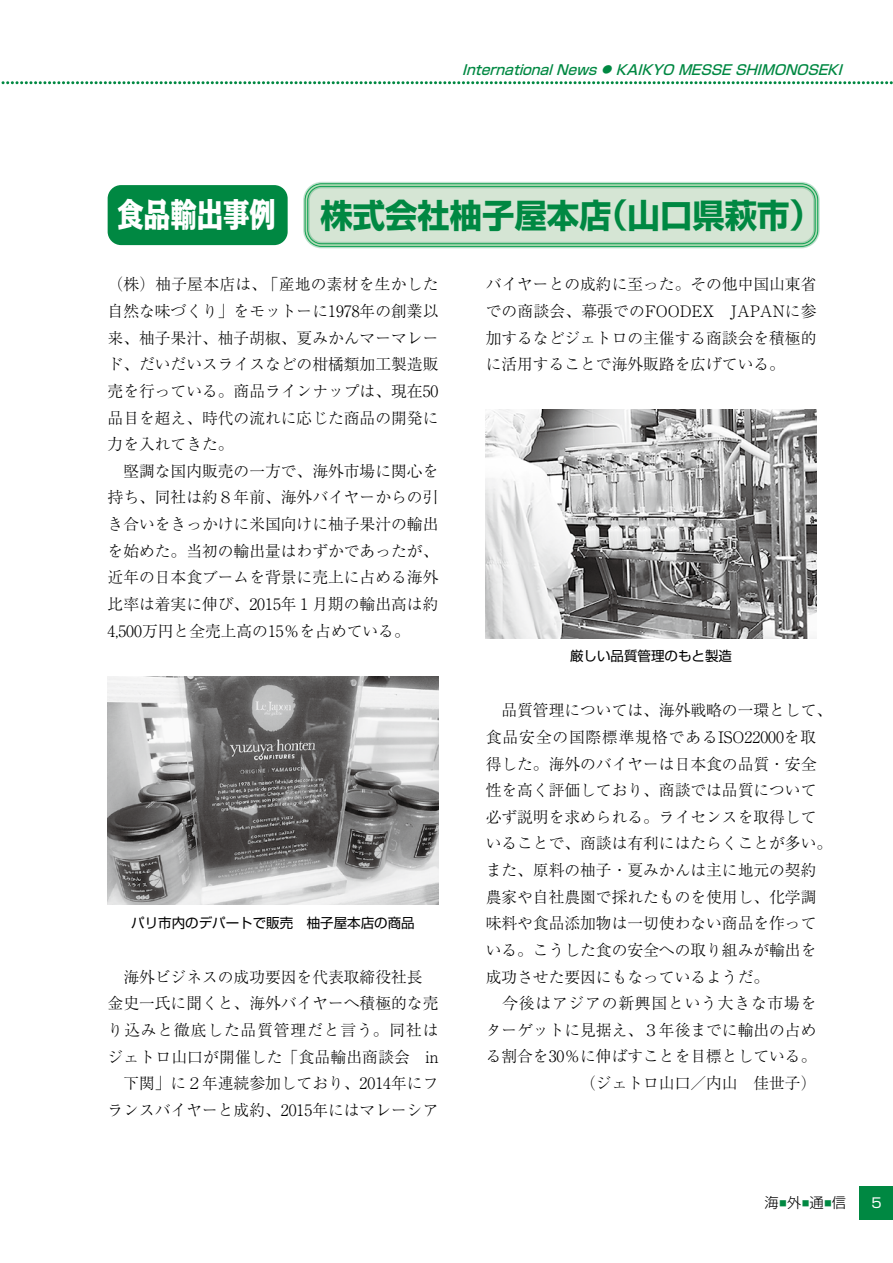
<style>
.page{position:relative;width:893px;height:1263px;background:#fff}
.page>*{position:absolute;margin:0;border:0;box-sizing:border-box;transform-origin:0 0}
.t1{font:700 33px "Shin Go Pr 6 N";color:#008842}
.t2{font:800 33px "Kakumin Pro";color:#fff;scale:.8 1}
.t3{font:300 15.75px/26.5px "Ryumin Pr 6 N";color:#000;text-align:justify}
.t4{font:300 15.75px "Ryumin Pr 6 N";letter-spacing:.06em;color:#000}
.t5{font:300 15.75px "Ryumin Pr 6 N";letter-spacing:.055em;color:#000}
.t6{font:300 14.25px "Shin Go Pr 6 N";color:#000}
.t7{font:italic 500 13.65px "Shin Go Pr 6 N";color:#008842}
.t8{font:13.5px "Shin Go Pr 6 N";color:#000}
.t9{font:13.5px "Shin Go Pr 6 N";color:#fff}
.s1{font-size:9.6px}
</style>
<div class="page">
<svg style="left:1px;top:81px;width:892px;height:3px"></svg>
<div style="left:860px;top:1186px;width:33px;height:33px;background:#008842"></div>
<img style="left:108px;top:676px;width:330px;height:229px">
<img style="left:486px;top:410px;width:330px;height:228px">
<div style="left:306px;top:185px;width:510px;height:60px;background:#d5e5d4;border-radius:15px"></div>
<div style="left:303px;top:182px;width:517px;height:66px;border:7px solid #008842;border-radius:15px"></div>
<div style="left:304px;top:182px;width:515px;height:66px;border:5px solid #7ec195;border-radius:15px"></div>
<div style="left:305px;top:183px;width:513px;height:64px;border:3px solid #009742;border-radius:15px"></div>
<div style="left:305px;top:184px;width:513px;height:62px;border:3px solid #1aad64;border-radius:15px"></div>
<div style="left:306px;top:184px;width:511px;height:62px;border:2px solid #83c690;border-radius:15px"></div>
<div style="left:306px;top:185px;width:511px;height:60px;border:1px solid #bfe0c2;border-radius:15px"></div>
<div style="left:108px;top:185px;width:180px;height:60px;background:#008842;border-radius:13px"></div>
<p class="t7" style="left:462px;top:59px;width:387px">InternationalNews<span class="s1">●</span> KAIKYO MESSESHIMONOSEKI</p>
<h1 class="t2" style="left:118px;top:188px;width:199px">食品輸出事例</h1>
<h1 class="t1" style="left:320px;top:189px;width:487px">株式会社柚子屋本店(山口県萩市)</h1>
<p class="t3" style="left:108px;top:270px;width:332px;text-align:left">（株）柚子屋本店は、「産地の素材を生かした自然な味づくり」をモットーに1978年の創業以来、柚子果汁、柚子胡椒、夏みかんマーマレード、だいだいスライスなどの柑橘類加工製造販売を行っている。商品ラインナップは、現在50品目を超え、時代の流れに応じた商品の開発に力を入れてきた。<br>　堅調な国内販売の一方で、海外市場に関心を持ち、同社は約８年前、海外バイヤーからの引き合いをきっかけに米国向けに柚子果汁の輸出を始めた。当初の輸出量はわずかであったが、近年の日本食ブームを背景に売上に占める海外比率は着実に伸び、2015年１月期の輸出高は約<br>4,500万円と全売上高の15％を占めている。</p>
<p class="t8" style="left:131px;top:912px;width:285px">パリ市内のデパートで販売　柚子屋本店の商品</p>
<p class="t3" style="left:108px;top:962px;width:332px">　海外ビジネスの成功要因を代表取締役社長　金史一氏に聞くと、海外バイヤーへ積極的な売り込みと徹底した品質管理だと言う。同社はジェトロ山口が開催した「食品輸出商談会　in　下関」に２年連続参加しており、2014年にフランスバイヤーと成約、2015年にはマレーシア</p>
<p class="t3" style="left:486px;top:270px;width:332px">バイヤーとの成約に至った。その他中国山東省での商談会、幕張でのFOODEX　JAPANに参加するなどジェトロの主催する商談会を積極的に活用することで海外販路を広げている。</p>
<p class="t8" style="left:570px;top:645px;width:163px">厳しい品質管理のもと製造</p>
<p class="t3" style="left:486px;top:696px;width:348px">　品質管理については、海外戦略の一環として、</p>
<p class="t4" style="left:486px;top:725px;width:332px">食品安全の国際標準規格であるISO22000を取</p>
<p class="t3" style="left:486px;top:749px;width:332px">得した。海外のバイヤーは日本食の品質・安全</p>
<p class="t3" style="left:486px;top:776px;width:332px">性を高く評価しており、商談では品質について</p>
<p class="t3" style="left:486px;top:803px;width:332px">必ず説明を求められる。ライセンスを取得して</p>
<p class="t3" style="left:486px;top:829px;width:348px">いることで、商談は有利にはたらくことが多い。</p>
<p class="t3" style="left:486px;top:856px;width:332px">また、原料の柚子・夏みかんは主に地元の契約</p>
<p class="t3" style="left:486px;top:882px;width:332px">農家や自社農園で採れたものを使用し、化学調</p>
<p class="t3" style="left:486px;top:909px;width:332px">味料や食品添加物は一切使わない商品を作って</p>
<p class="t3" style="left:486px;top:936px;width:332px">いる。こうした食の安全への取り組みが輸出を</p>
<p class="t3" style="left:486px;top:962px;width:285px">成功させた要因にもなっているようだ。</p>
<p class="t5" style="left:486px;top:991px;width:332px">　今後はアジアの新興国という大きな市場を</p>
<p class="t3" style="left:486px;top:1016px;width:332px">ターゲットに見据え、３年後までに輸出の占め</p>
<p class="t3" style="left:486px;top:1042px;width:332px">る割合を30％に伸ばすことを目標としている。</p>
<p class="t3" style="left:580px;top:1069px;width:238px">（ジェトロ山口／内山　佳世子）</p>
<p class="t6" style="left:765px;top:1191px;width:83px">海<sup>■</sup>外<sup>■</sup>通<sup>■</sup>信</p>
<p class="t9" style="left:871px;top:1192px;width:12px">5</p>
</div>
